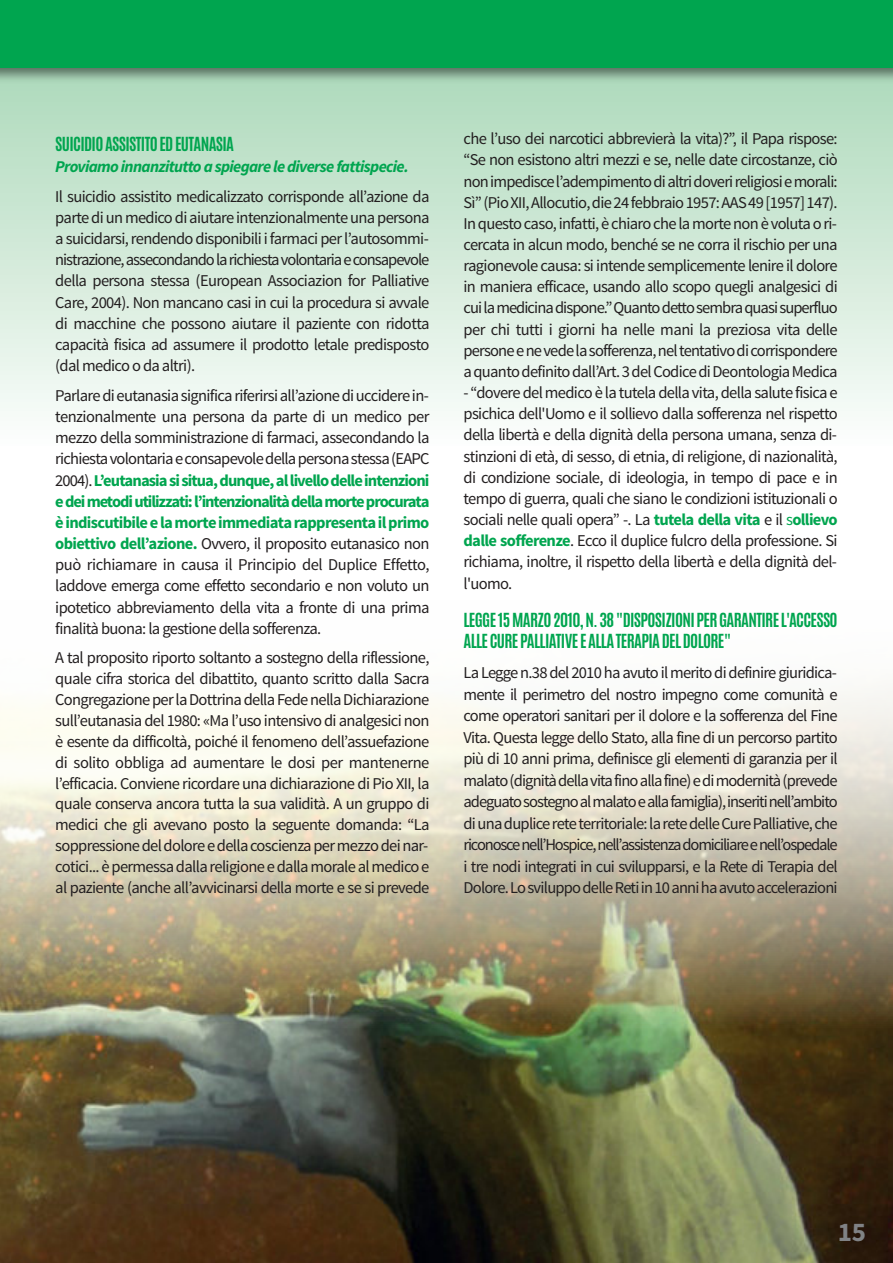
<style>
.page{position:relative;width:893px;height:1263px;background:#fff}
.page>*{position:absolute;margin:0;border:0;box-sizing:border-box;transform-origin:0 0}
.t1{font:700 27px "Source Sans Pro";color:#808285}
.t2{font:16.5px/21.1px "Source Sans Pro";letter-spacing:-.04em;color:#231f20;text-align:justify}
.t3{font:700 16.5px/21.5px "Antonio";letter-spacing:-.04em;color:#00a54f}
.t4{font:italic 700 16.5px "Source Sans Pro";letter-spacing:-.04em;color:#00a54f}
.s1{font-weight:700;color:#00a54f}
.s2{color:#00a54f}
</style>
<div class="page">
<svg style="left:0;top:87px;width:893px;height:324px;background:#d2e9d9"></svg>
<img style="left:0;top:1029px;width:893px;height:234px">
<img style="left:0;top:688px;width:893px;height:341px">
<img style="left:0;top:68px;width:893px;height:19px">
<div style="left:0;top:0;width:893px;height:68px;background:#00a54f"></div>
<p class="t3" style="left:55px;top:134px;width:180px">SUICIDIOASSISTITOEDEUTANASIA</p>
<p class="t4" style="left:55px;top:156px;width:355px">Proviamo innanzitutto a spiegare le diverse fattispecie.</p>
<p class="t2" style="left:55px;top:186px;width:376px">Il suicidio assistito medicalizzato corrisponde all’azione da parte di un medico di aiutare intenzionalmente una persona a suicidarsi, rendendo disponibili i farmaci per l’autosommi&shy;nistrazione,assecondandolarichiestavolontariaeconsapevole della persona stessa (European Associazion for Palliative Care, 2004). Non mancano casi in cui la procedura si avvale di macchine che possono aiutare il paziente con ridotta capacità fisica ad assumere il prodotto letale predisposto (dal medico o da altri).</p>
<p class="t2" style="left:55px;top:385px;width:376px">Parlaredieutanasiasignificariferirsiall’azionediucciderein&shy;tenzionalmente una persona da parte di un medico per mezzo della somministrazione di farmaci, assecondando la richiestavolontariaeconsapevoledellapersonastessa(EAPC 2004).<span class="s1">L’eutanasiasisitua,dunque,allivellodelleintenzioni edeimetodiutilizzati:l’intenzionalitàdellamorteprocurata èindiscutibileelamorteimmediatarappresentailprimo obiettivo dell’azione.</span> Ovvero, il proposito eutanasico non può richiamare in causa il Principio del Duplice Effetto, laddove emerga come effetto secondario e non voluto un ipotetico abbreviamento della vita a fronte di una prima finalità buona: la gestione della sofferenza.</p>
<p class="t2" style="left:55px;top:648px;width:376px">A tal proposito riporto soltanto a sostegno della riflessione, quale cifra storica del dibattito, quanto scritto dalla Sacra CongregazioneperlaDottrinadellaFedenellaDichiarazione sull’eutanasia del 1980: «Ma l’uso intensivo di analgesici non è esente da difficoltà, poiché il fenomeno dell’assuefazione di solito obbliga ad aumentare le dosi per mantenerne l’efficacia. Conviene ricordare una dichiarazione di Pio XII, la quale conserva ancora tutta la sua validità. A un gruppo di medici che gli avevano posto la seguente domanda: “La soppressionedeldoloreedellacoscienzapermezzodeinar&shy;cotici...èpermessadallareligioneedallamoralealmedicoe al paziente (anche all’avvicinarsi della morte e se si prevede</p>
<p class="t2" style="left:463px;top:128px;width:376px">che l’uso dei narcotici abbrevierà la vita)?”, il Papa rispose: “Se non esistono altri mezzi e se, nelle date circostanze, ciò nonimpediscel’adempimentodialtridoverireligiosiemorali:<br>Sì”(PioXII,Allocutio,die24febbraio1957:AAS49[1957]147).<br>Inquestocaso,infatti,èchiarochelamortenonèvolutaori&shy;cercata in alcun modo, benché se ne corra il rischio per una ragionevole causa: si intende semplicemente lenire il dolore in maniera efficace, usando allo scopo quegli analgesici di cuilamedicinadispone.”Quantodettosembraquasisuperfluo per chi tutti i giorni ha nelle mani la preziosa vita delle personeenevedelasofferenza,neltentativodicorrispondere aquantodefinitodall’Art.3delCodicediDeontologiaMedica</p>
<p class="t2" style="left:463px;top:382px;width:376px">- “dovere del medico è la tutela della vita, della salute fisica e psichica dell'Uomo e il sollievo dalla sofferenza nel rispetto della libertà e della dignità della persona umana, senza di&shy;stinzioni di età, di sesso, di etnia, di religione, di nazionalità, di condizione sociale, di ideologia, in tempo di pace e in tempo di guerra, quali che siano le condizioni istituzionali o sociali nelle quali opera” -. La <span class="s1">tutela della vita</span> e il <span class="s2">s</span><span class="s1">ollievo dalle sofferenze</span>. Ecco il duplice fulcro della professione. Si richiama, inoltre, il rispetto della libertà e della dignità del&shy;l'uomo.</p>
<p class="t3" style="left:463px;top:611px;width:376px">LEGGE15MARZO2010,N.38"DISPOSIZIONIPERGARANTIREL'ACCESSO<br>ALLECUREPALLIATIVEEALLATERAPIADELDOLORE"</p>
<p class="t2" style="left:463px;top:662px;width:376px">La Legge n.38 del 2010 ha avuto il merito di definire giuridica&shy;mente il perimetro del nostro impegno come comunità e come operatori sanitari per il dolore e la sofferenza del Fine Vita. Questa legge dello Stato, alla fine di un percorso partito più di 10 anni prima, definisce gli elementi di garanzia per il malato(dignitàdellavitafinoallafine)edimodernità(prevede adeguatosostegnoalmalatoeallafamiglia),inseritinell’ambito diunaduplicereteterritoriale:laretedelleCurePalliative,che riconoscenell’Hospice,nell’assistenzadomiciliareenell’ospedale i tre nodi integrati in cui svilupparsi, e la Rete di Terapia del Dolore.LosviluppodelleRetiin10annihaavutoaccelerazioni</p>
<h1 class="t1" style="left:838px;top:1214px;width:30px">15</h1>
</div>
